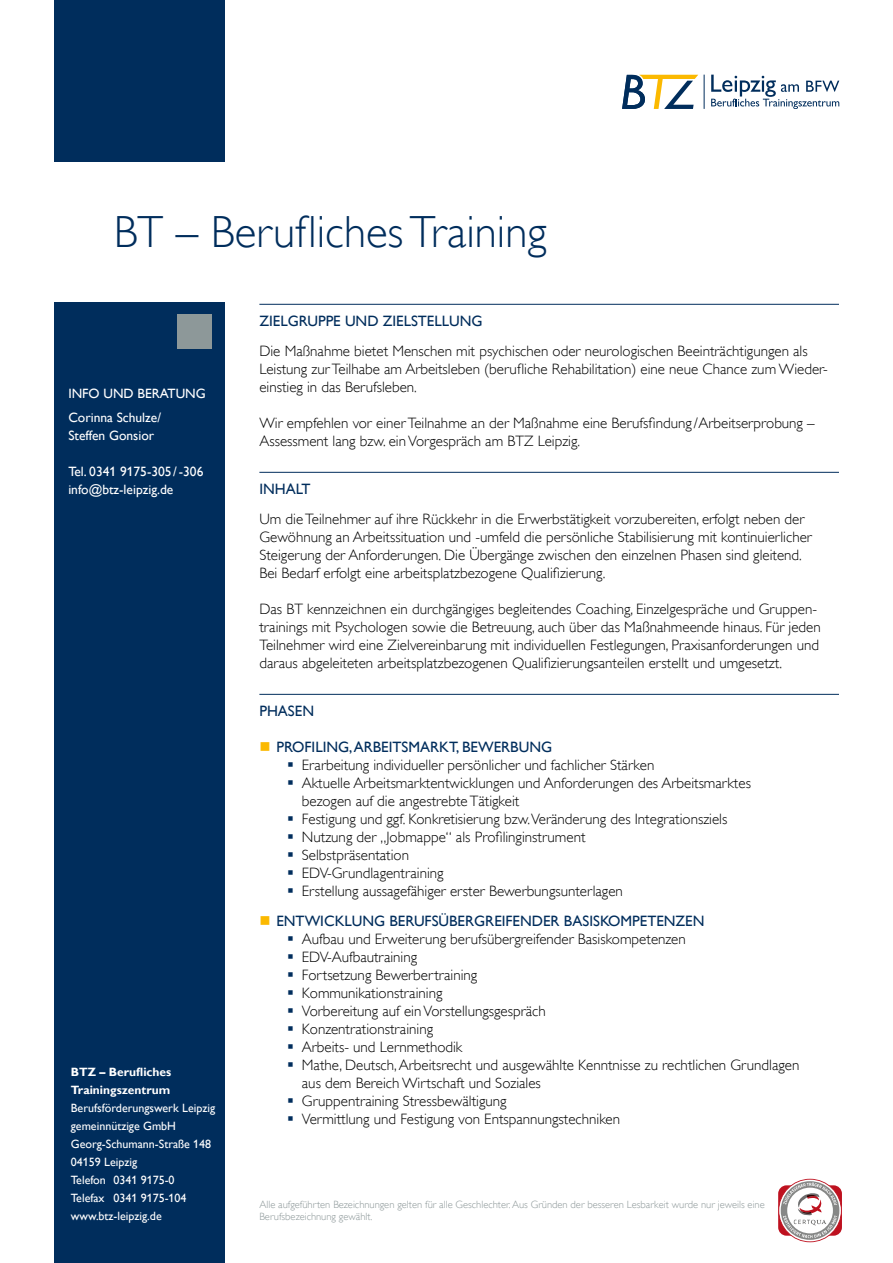
<style>
.page{position:relative;width:893px;height:1263px;background:#fff}
.page>*{position:absolute;margin:0;border:0;box-sizing:border-box;transform-origin:0 0}
.Titel{font:45px "Gill Sans Alt One WGL Light";color:#002d5c}
.Fließtext{font:15px/18px "Gill Sans Alt One WGL Light";color:#000}
.Überschrift_im_Text{font:15px "Gill Sans Alt One WGL";color:#002d5c}
.t1{font:13.5px/24px "Gill Sans Alt One WGL";color:#fff}
.t2{font:12px/18px "Gill Sans Alt One WGL";color:#fff}
.t3{font:700 12px/18px "Gill Sans Alt One WGL";color:#fff}
.t4{font:10.5px/12px "Gill Sans Alt One WGL Light";color:#8d9899}
</style>
<div class="page">
<div style="left:54px;top:0;width:170px;height:162px;background:#002d5c"></div>
<div style="left:54px;top:302px;width:170px;height:961px;background:#002d5c"></div>
<div style="left:177px;top:315px;width:34px;height:34px;background:#8d9899"></div>
<hr style="left:704px;top:75px;width:1px;height:34px;background:#002d5c">
<svg style="left:622px;top:75px;width:76px;height:34px"></svg>
<svg style="left:711px;top:75px;width:128px;height:34px"></svg>
<svg style="left:778px;top:1179px;width:64px;height:63px"></svg>
<hr style="left:259px;top:304px;width:580px;height:1px;background:#002d5c">
<hr style="left:259px;top:472px;width:580px;height:1px;background:#002d5c">
<hr style="left:259px;top:694px;width:580px;height:1px;background:#002d5c">
<p class="Titel" style="left:114px;top:203px;width:434px">BT – Berufliches Training</p>
<p class="t1" style="left:68px;top:381px;width:139px">INFO UND BERATUNG<br>Corinna Schulze/</p>
<p class="t1" style="left:68px;top:423px;width:87px">Steffen Gonsior</p>
<p class="t1" style="left:68px;top:462px;width:137px;line-height:18px">Tel. 0341 9175-305/-306 info@btz-leipzig.de</p>
<p class="t3" style="left:71px;top:1063px;width:102px">BTZ – Berufliches<br>Trainingszentrum</p>
<p class="t2" style="left:71px;top:1099px;width:146px">Berufsförderungswerk Leipzig gemeinnützige GmbH<br>Georg-Schumann-Straße 148<br>04159 Leipzig<br>Telefon 0341 9175-0<br>Telefax 0341 9175-104 www.btz-leipzig.de</p>
<p class="Überschrift_im_Text" style="left:259px;top:311px;width:225px">ZIELGRUPPE UND ZIELSTELLUNG</p>
<p class="Fließtext" style="left:259px;top:342px;width:570px">Die Maßnahme bietet Menschen mit psychischen oder neurologischen Beeinträchtigungen als<br>Leistung zur Teilhabe am Arbeitsleben (berufliche Rehabilitation) eine neue Chance zum Wieder&shy;einstieg in das Berufsleben.</p>
<p class="Fließtext" style="left:259px;top:414px;width:557px">Wir empfehlen vor einer Teilnahme an der Maßnahme eine Berufsfindung /Arbeitserprobung –<br>Assessment lang bzw. ein Vorgespräch am BTZ Leipzig.</p>
<p class="Überschrift_im_Text" style="left:259px;top:479px;width:53px">INHALT</p>
<p class="Fließtext" style="left:259px;top:510px;width:554px">Um die Teilnehmer auf ihre Rückkehr in die Erwerbstätigkeit vorzubereiten, erfolgt neben der Gewöhnung an Arbeitssituation und -umfeld die persönliche Stabilisierung mit kontinuierlicher Steigerung der Anforderungen. Die Übergänge zwischen den einzelnen Phasen sind gleitend.<br>Bei Bedarf erfolgt eine arbeitsplatzbezogene Qualifizierung.</p>
<p class="Fließtext" style="left:259px;top:600px;width:563px">Das BT kennzeichnen ein durchgängiges begleitendes Coaching, Einzelgespräche und Gruppen&shy;trainings mit Psychologen sowie die Betreuung, auch über das Maßnahmeende hinaus. Für jeden Teilnehmer wird eine Zielvereinbarung mit individuellen Festlegungen, Praxisanforderungen und daraus abgeleiteten arbeitsplatzbezogenen Qualifizierungsanteilen erstellt und umgesetzt.</p>
<p class="Überschrift_im_Text" style="left:259px;top:701px;width:56px">PHASEN</p>
<p class="Überschrift_im_Text" style="left:276px;top:737px;width:277px">PROFILING, ARBEITSMARKT, BEWERBUNG</p>
<p class="Fließtext" style="left:302px;top:756px;width:354px">Erarbeitung individueller persönlicher und fachlicher Stärken</p>
<p class="Fließtext" style="left:302px;top:774px;width:451px">Aktuelle Arbeitsmarktentwicklungen und Anforderungen des Arbeitsmarktes bezogen auf die angestrebte Tätigkeit</p>
<p class="Fließtext" style="left:302px;top:810px;width:427px">Festigung und ggf. Konkretisierung bzw.Veränderung des Integrationsziels</p>
<p class="Fließtext" style="left:302px;top:828px;width:285px">Nutzung der „Jobmappe“ als Profilinginstrument</p>
<p class="Fließtext" style="left:302px;top:846px;width:109px">Selbstpräsentation</p>
<p class="Fließtext" style="left:302px;top:864px;width:143px">EDV-Grundlagentraining</p>
<p class="Fließtext" style="left:302px;top:882px;width:322px">Erstellung aussagefähiger erster Bewerbungsunterlagen</p>
<p class="Überschrift_im_Text" style="left:276px;top:911px;width:430px">ENTWICKLUNG BERUFSÜBERGREIFENDER BASISKOMPETENZEN</p>
<p class="Fließtext" style="left:302px;top:930px;width:385px">Aufbau und Erweiterung berufsübergreifender Basiskompetenzen</p>
<p class="Fließtext" style="left:302px;top:948px;width:117px">EDV-Aufbautraining</p>
<p class="Fließtext" style="left:302px;top:966px;width:177px">Fortsetzung Bewerbertraining</p>
<p class="Fließtext" style="left:302px;top:984px;width:142px">Kommunikationstraining</p>
<p class="Fließtext" style="left:302px;top:1002px;width:245px">Vorbereitung auf ein Vorstellungsgespräch</p>
<p class="Fließtext" style="left:302px;top:1020px;width:133px">Konzentrationstraining</p>
<p class="Fließtext" style="left:302px;top:1038px;width:162px">Arbeits- und Lernmethodik</p>
<p class="Fließtext" style="left:302px;top:1056px;width:499px">Mathe, Deutsch, Arbeitsrecht und ausgewählte Kenntnisse zu rechtlichen Grundlagen aus dem Bereich Wirtschaft und Soziales</p>
<p class="Fließtext" style="left:302px;top:1092px;width:206px">Gruppentraining Stressbewältigung</p>
<p class="Fließtext" style="left:302px;top:1110px;width:320px">Vermittlung und Festigung von Entspannungstechniken</p>
<p class="t4" style="left:259px;top:1198px;width:507px">Alle aufgeführten Bezeichnungen gelten für alle Geschlechter. Aus Gründen der besseren Lesbarkeit wurde nur jeweils eine<br>Berufsbezeichnung gewählt.</p>
</div>
